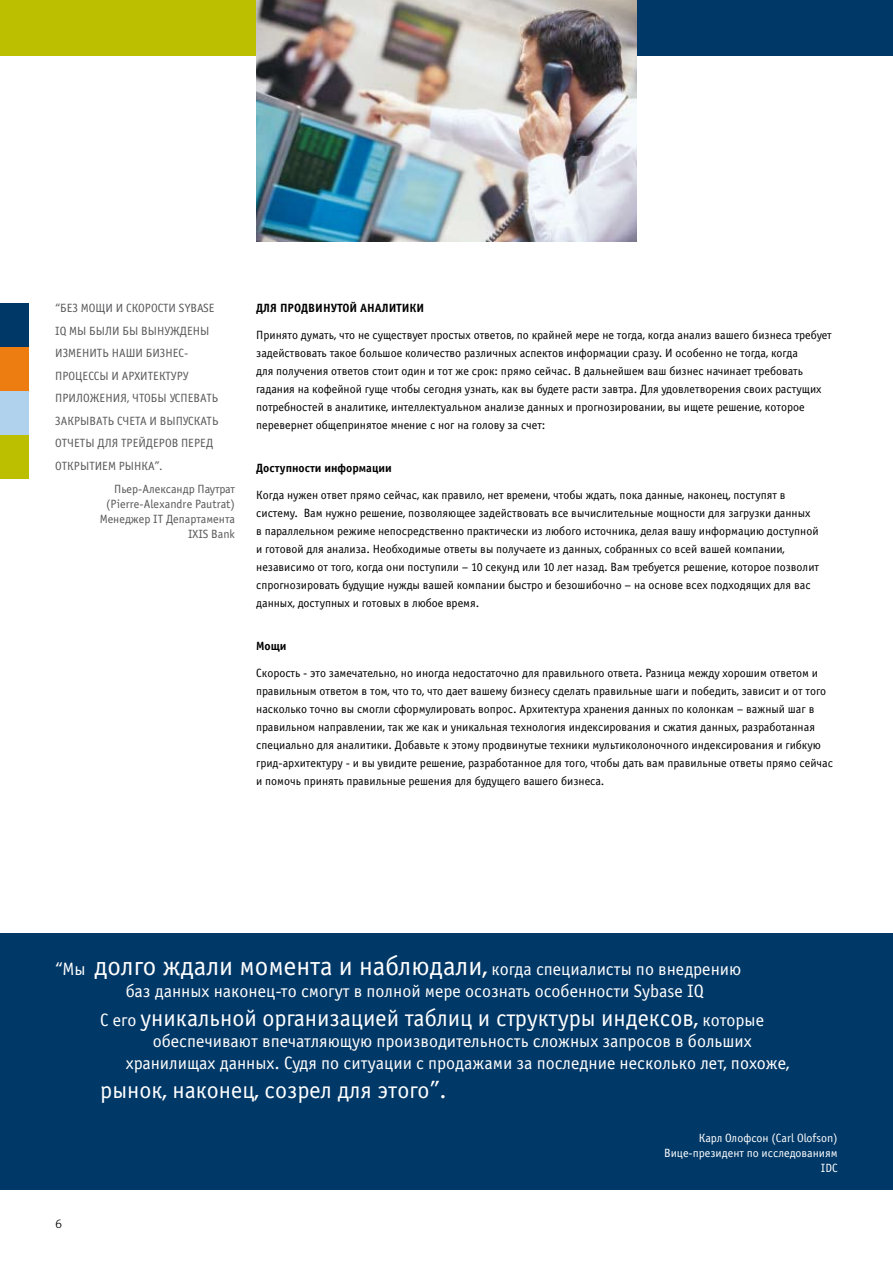
<style>
.page{position:relative;width:893px;height:1263px;background:#fff}
.page>*{position:absolute;margin:0;border:0;box-sizing:border-box;transform-origin:0 0}
.t1{font:24px "Officina Sans Book C";color:#fff}
.t2{font:18px/21.6px "Officina Sans Book C";color:#fff}
.t3{font:12px/18px "Officina Sans Book C";color:#000}
.t4{font:12px/15px "Officina Sans Book C";color:#58585a;text-align:right}
.t5{font:12px/15px "Officina Sans Book C";color:#fff;text-align:right}
.t6{font:12px "Officina Sans Bold C";color:#000}
.t7{font:300 12px "The Sans";color:#000}
.s1{font-size:27px}
.s2{font-size:18px}
</style>
<div class="page">
<div style="left:0;top:303px;width:28px;height:44px;background:#003867"></div>
<div style="left:0;top:347px;width:28px;height:44px;background:#ee7d11"></div>
<div style="left:0;top:391px;width:28px;height:44px;background:#b1d2ec"></div>
<div style="left:0;top:435px;width:28px;height:44px;background:#bcbe00"></div>
<div style="left:632px;top:0;width:261px;height:55px;background:#003867"></div>
<div style="left:0;top:0;width:272px;height:55px;background:#bcbe00"></div>
<img style="left:256px;top:0;width:381px;height:242px">
<div style="left:0;top:933px;width:893px;height:257px;background:#003867"></div>
<p class="t4" style="left:55px;top:301px;width:161px">“Б ез мощи и скорости Sybase</p>
<p class="t4" style="left:55px;top:324px;width:156px">IQ мы были бы вынуждены</p>
<p class="t4" style="left:55px;top:346px;width:135px">изменить наши бизнес-</p>
<p class="t4" style="left:55px;top:369px;width:135px">процессы и архитектуру</p>
<p class="t4" style="left:55px;top:391px;width:165px">приложения, чтобы успевать</p>
<p class="t4" style="left:55px;top:414px;width:165px">закрывать счета и выпускать</p>
<p class="t4" style="left:55px;top:436px;width:159px">отчеты для трейдеров перед</p>
<p class="t4" style="left:55px;top:459px;width:109px">открытием рынка”.</p>
<p class="t4" style="left:114px;top:482px;width:122px">П ьер-Александр П аутрат</p>
<p class="t4" style="left:100px;top:497px;width:137px">(Pierre-Alexandre Pautrat)<br>Менеджер IT Департамента<br>IXIS Bank</p>
<p class="t6" style="left:256px;top:301px;width:169px">ДЛЯ ПРОДВИНУТОЙ АНАЛИТИКИ</p>
<p class="t3" style="left:256px;top:326px;width:577px">П ринято думать, что не существует простых ответов, по крайней мере не тогда, когда анализ вашего бизнеса требует задействовать такое большое количество различных аспектов информации сразу. И особенно не тогда, когда<br>для получения ответов стоит один и тот же срок: прямо сейчас. В дальнейшем ваш бизнес начинает требовать гадания на кофейной гуще чтобы сегодня узнать, как вы будете расти завтра. Для удовлетворения своих растущих потребностей в аналитике, интеллектуальном анализе данных и прогнозировании, вы ищете решение, которое перевернет общепринятое мнение с ног на голову за счет:</p>
<p class="t6" style="left:256px;top:461px;width:137px">Доступности информации</p>
<p class="t3" style="left:256px;top:486px;width:564px">Когда нужен ответ прямо сейчас, как правило, нет времени, чтобы ждать, пока данные, наконец, поступят в систему. Вам нужно решение, позволяющее задействовать все вычислительные мощности для загрузки данных в параллельном режиме непосредственно практически из любого источника, делая вашу информацию доступной и готовой для анализа. Н еобходимые ответы вы получаете из данных, собранных со всей вашей компании, независимо от того, когда они поступили – 10 секунд или 10 лет назад. Вам требуется решение, которое позволит спрогнозировать будущие нужды вашей компании быстро и безошибочно – на основе всех подходящих для вас данных, доступных и готовых в любое время.</p>
<p class="t6" style="left:256px;top:639px;width:32px">Мощи</p>
<p class="t3" style="left:256px;top:664px;width:578px">Скорость - это замечательно, но иногда недостаточно для правильного ответа. Разница между хорошим ответом и правильным ответом в том, что то, что дает вашему бизнесу сделать правильные шаги и победить, зависит и от того насколько точно вы смогли сформулировать вопрос. Архитектура хранения данных по колонкам – важный шаг в правильном направлении, так же как и уникальная технология индексирования и сжатия данных, разработанная специально для аналитики. Добавьте к этому продвинутые техники мультиколоночного индексирования и гибкую грид-архитектуру - и вы увидите решение, разработанное для того, чтобы дать вам правильные ответы прямо сейчас и помочь принять правильные решения для будущего вашего бизнеса.</p>
<h2 class="t2" style="left:126px;top:959px;width:617px;text-indent:-71px">“Мы <span class="s1">долго ждали момента и наблюдали,</span> когда специалисты по внедрению баз данных наконец-то смогут в полной мере осознать особенности Sybase IQ</h2>
<h2 class="t2" style="left:55px;top:1009px;width:28px">С</h2>
<h1 class="t1" style="left:113px;top:1005px;width:653px"><span class="s2">его</span> уникальной организацией таблиц и структуры индексов, <span class="s2">которые</span></h1>
<h2 class="t2" style="left:126px;top:1031px;width:665px;text-align:center">обеспечивают впечатляющую производительность сложных запросов в больших хранилищах данных. Судя по ситуации с продажами за последние несколько лет, похоже,</h2>
<h1 class="t1" style="left:100px;top:1077px;width:348px">рынок, наконец, созрел для этого”.</h1>
<p class="t5" style="left:664px;top:1130px;width:175px">Карл Олофсон (Carl Olofson)<br>Вице-президент по исследованиям<br>IDC</p>
<p class="t7" style="left:55px;top:1213px;width:8px">6</p>
</div>
